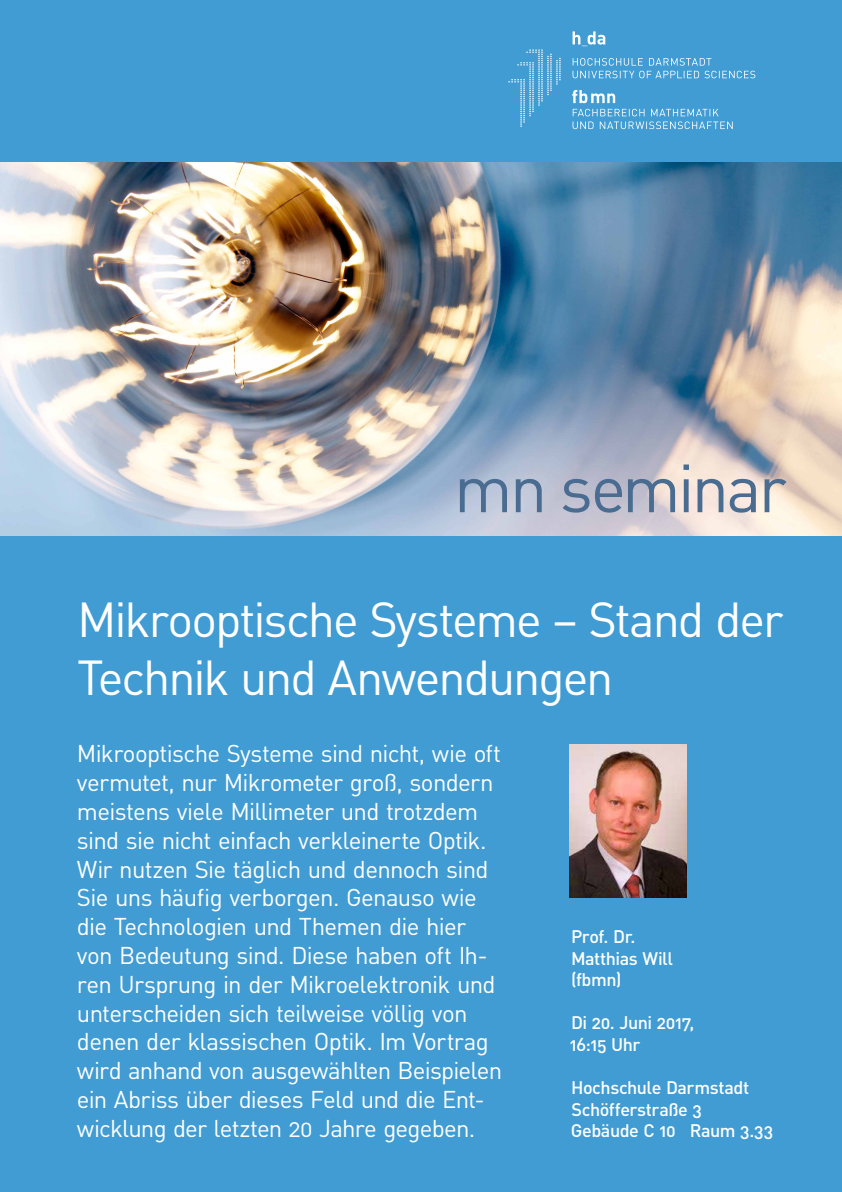
<style>
.page{position:relative;width:842px;height:1192px;background:#409cd2}
.page>*{position:absolute;margin:0;border:0;box-sizing:border-box;transform-origin:0 0}
.t1{font:66.95px "DINOT";letter-spacing:-.045em;color:#4a6c91}
.t2{font:48.5px/58px "DINOT";letter-spacing:-.04em;color:#fff}
.t3{font:24px/28.8px "DINOT";letter-spacing:-.03em;color:#fff}
.t4{font:500 18px/21.6px "DINOT";letter-spacing:-.025em;color:#fff}
</style>
<div class="page">
<img style="left:0;top:163px;width:842px;height:372px">
<svg style="left:508px;top:49px;width:53px;height:78px"></svg>
<svg style="left:573px;top:31px;width:32px;height:15px"></svg>
<svg style="left:573px;top:58px;width:182px;height:20px"></svg>
<svg style="left:572px;top:90px;width:43px;height:13px"></svg>
<svg style="left:573px;top:109px;width:160px;height:20px"></svg>
<img style="left:569px;top:744px;width:117px;height:154px">
<h1 class="t1" style="left:454px;top:443px;width:334px">mn seminar</h1>
<h2 class="t2" style="left:77px;top:589px;width:708px">Mikrooptische Systeme – Stand der<br>Technik und Anwendungen</h2>
<p class="t3" style="left:77px;top:738px;width:427px">Mikrooptische Systeme sind nicht, wie oft vermutet, nur Mikrometer groß, sondern meistens viele Millimeter und trotzdem sind sie nicht einfach verkleinerte Optik.<br>Wir nutzen Sie täglich und dennoch sind Sie uns häufig verborgen. Genauso wie die Technologien und Themen die hier von Bedeutung sind. Diese haben oft Ih&shy;ren Ursprung in der Mikroelektronik und unterscheiden sich teilweise völlig von denen der klassischen Optik. Im Vortrag wird anhand von ausgewählten Beispielen ein Abriss über dieses Feld und die Ent&shy;wicklung der letzten 20 Jahre gegeben.</p>
<p class="t4" style="left:571px;top:925px;width:103px">Prof. Dr.<br>Matthias Will (fbmn)</p>
<p class="t4" style="left:570px;top:1011px;width:126px">Di 20. Juni 2017,<br>16:15 Uhr</p>
<p class="t4" style="left:571px;top:1076px;width:204px">Hochschule Darmstadt<br>Schöfferstraße 3<br>Gebäude C 10 Raum 3.33</p>
</div>
